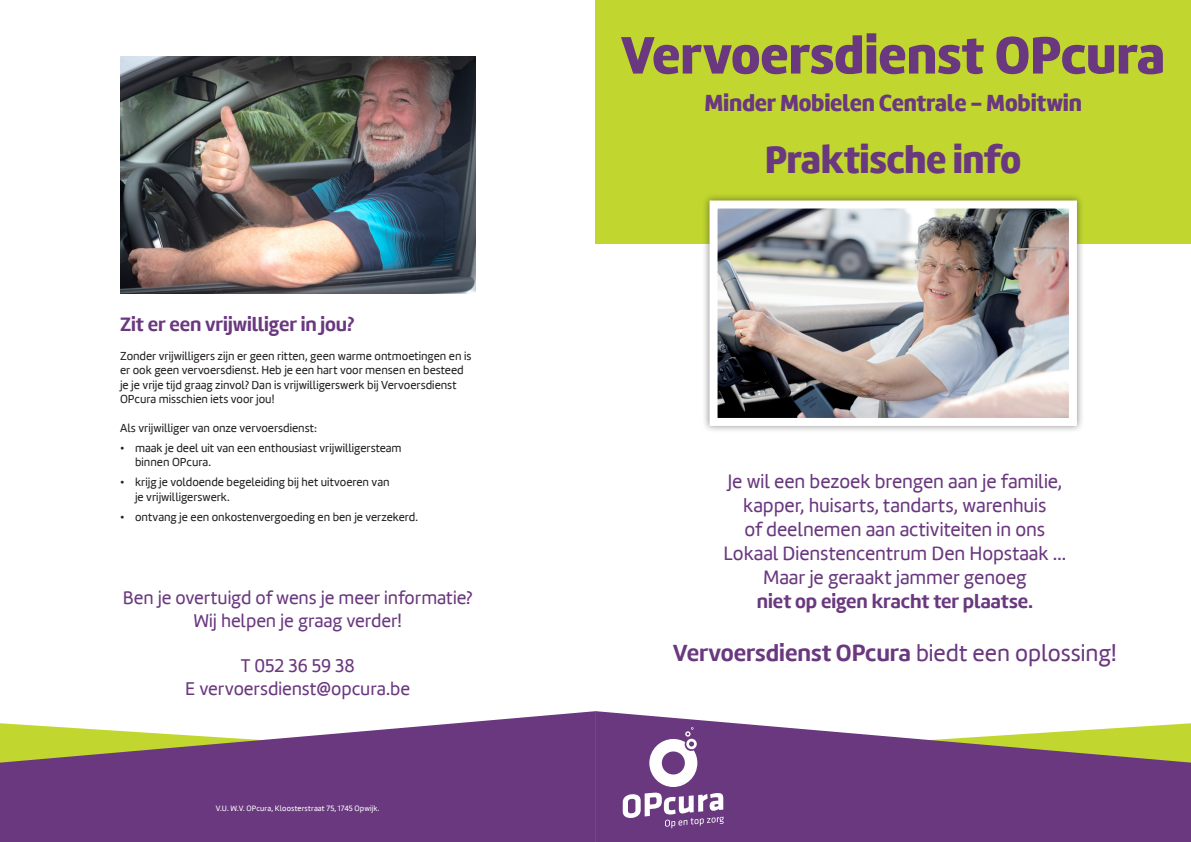
<style>
.page{position:relative;width:1191px;height:842px;background:#fff}
.page>*{position:absolute;margin:0;border:0;box-sizing:border-box;transform-origin:0 0}
.t1{font:900 54.5px "Marine";letter-spacing:-.01em;color:#6a387f}
.t2{font:900 40px "Marine";letter-spacing:-.015em;color:#6a387f}
.t3{font:700 24px "Marine";color:#6a387f}
.t4{font:900 24px "Marine";letter-spacing:-.01em;color:#6a387f}
.t5{font:20px/24px "Marine";color:#6a387f;text-align:center}
.t6{font:700 20px "Marine";color:#6a387f}
.t7{font:19px/22.8px "Marine";letter-spacing:-.005em;color:#6a387f;text-align:center}
.t8{font:12px/14.4px "Marine";color:#231f20}
.t9{font:8px "Marine";letter-spacing:.015em;color:#fff}
.s1{font-weight:400}
</style>
<div class="page">
<svg style="left:596px;top:711px;width:595px;height:131px;background:#87628c"></svg>
<svg style="left:623px;top:727px;width:101px;height:101px"></svg>
<div style="left:595px;top:0;width:596px;height:244px;background:#c1d72f"></div>
<div style="left:702px;top:193px;width:382px;height:240px;background:#231f20;opacity:.5"></div>
<img style="left:718px;top:209px;width:350px;height:208px">
<div style="left:709px;top:200px;width:368px;height:226px;border:8px solid #fff"></div>
<svg style="left:0;top:711px;width:596px;height:131px;background:#835c8a"></svg>
<img style="left:120px;top:57px;width:355px;height:237px">
<h3 class="t6" style="left:120px;top:311px;width:236px">Zit er een vrijwilliger in jou?</h3>
<p class="t8" style="left:120px;top:349px;width:353px">Zonder vrijwilligers zijn er geen ritten, geen warme ontmoetingen en is er ook geen vervoersdienst. Heb je een hart voor mensen en besteed je je vrije tijd graag zinvol? Dan is vrijwilligerswerk bij Vervoersdienst OPcura misschien iets voor jou!</p>
<p class="t8" style="left:120px;top:421px;width:198px">Als vrijwilliger van onze vervoersdienst:</p>
<p class="t8" style="left:135px;top:441px;width:268px;text-indent:-15px">• maak je deel uit van een enthousiast vrijwilligersteam binnen OPcura.</p>
<p class="t8" style="left:135px;top:475px;width:256px;text-indent:-15px">• krijg je voldoende begeleiding bij het uitvoeren van je vrijwilligerswerk.</p>
<p class="t8" style="left:120px;top:510px;width:299px">• ontvang je een onkostenvergoeding en ben je verzekerd.</p>
<h3 class="t7" style="left:123px;top:586px;width:351px">Ben je overtuigd of wens je meer informatie?<br>Wij helpen je graag verder!</h3>
<h3 class="t7" style="left:185px;top:655px;width:226px">T 052 36 59 38<br>E vervoersdienst@opcura.be</h3>
<p class="t9" style="left:216px;top:804px;width:165px">V.U. W.V. OPcura, Kloosterstraat 75, 1745 Opwijk.</p>
<h1 class="t1" style="left:621px;top:20px;width:545px">Vervoersdienst OPcura</h1>
<h3 class="t4" style="left:704px;top:87px;width:379px">Minder Mobielen Centrale - Mobitwin</h3>
<h2 class="t2" style="left:765px;top:134px;width:258px">Praktische info</h2>
<h3 class="t5" style="left:723px;top:469px;width:344px">Je wil een bezoek brengen aan je familie, kapper, huisarts, tandarts, warenhuis<br>of deelnemen aan activiteiten in ons Lokaal Dienstencentrum Den Hopstaak … Maar je geraakt jammer genoeg</h3>
<h3 class="t6" style="left:757px;top:588px;width:277px">niet op eigen kracht ter plaatse.</h3>
<h3 class="t3" style="left:673px;top:637px;width:445px">Vervoersdienst OPcura <span class="s1">biedt een oplossing!</span></h3>
</div>
